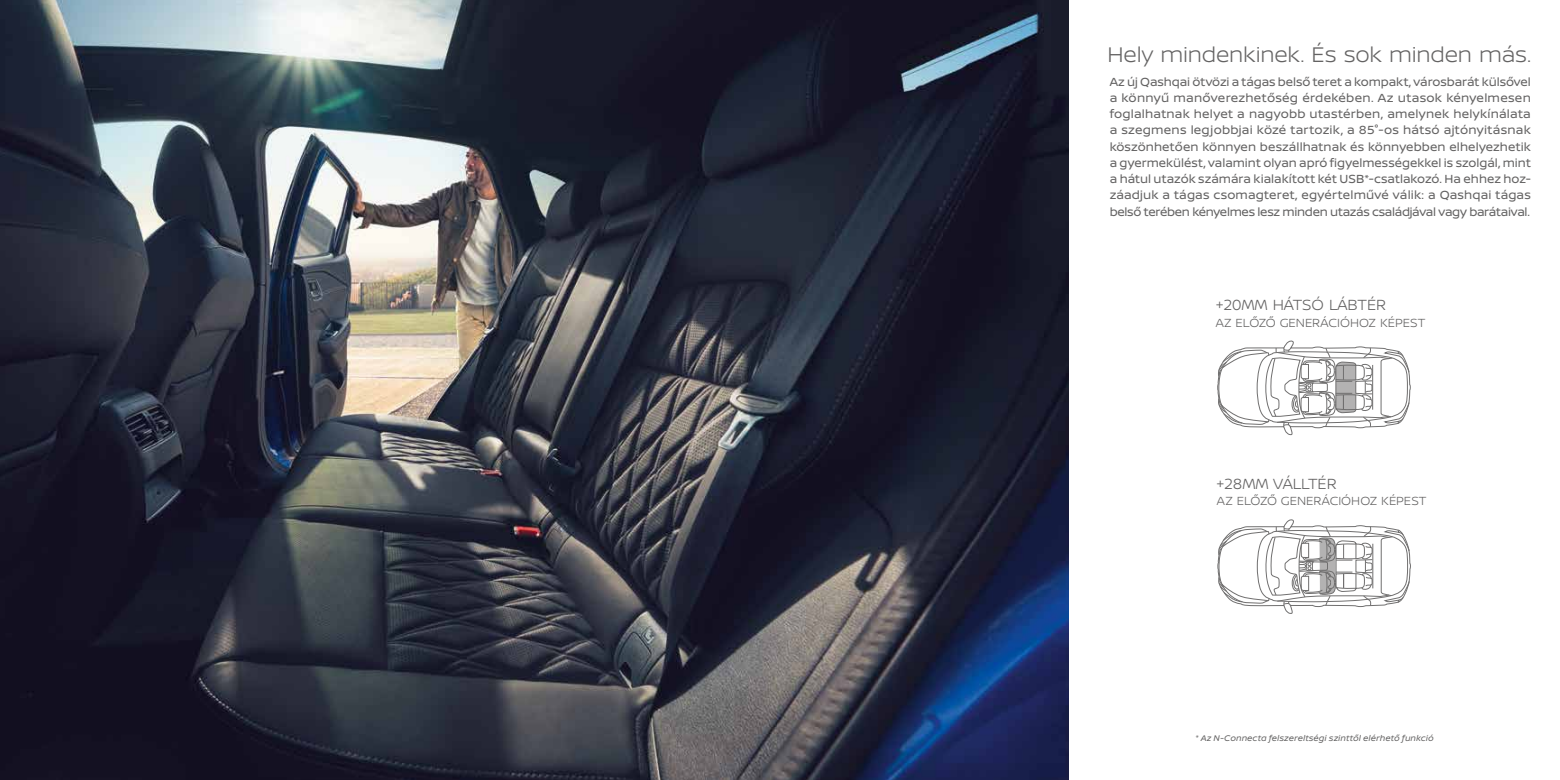
<style>
.page{position:relative;width:1560px;height:780px;background:#fff}
.page>*{position:absolute;margin:0;border:0;box-sizing:border-box;transform-origin:0 0}
.t1{font:300 22.5px "Nissan Brand";letter-spacing:-.01em;color:#646363}
.t2{font:300 15.62px "Nissan Brand";letter-spacing:-.005em;color:#646363}
.t3{font:12.5px/16.2px "Nissan Brand";letter-spacing:-.025em;color:#646363;text-align:justify}
.t4{font:300 12.5px "Nissan Brand";letter-spacing:-.005em;color:#646363}
.t5{font:italic 8.75px "Nissan Brand";letter-spacing:.02em;color:#646363}
</style>
<div class="page">
<svg style="left:1217px;top:340px;width:193px;height:96px"></svg>
<hr style="left:1372px;top:365px;width:1px;height:44px;background:#706f6f">
<svg style="left:1217px;top:519px;width:193px;height:95px"></svg>
<hr style="left:1372px;top:543px;width:1px;height:45px;background:#706f6f">
<img style="left:0;top:0;width:1068px;height:780px">
<h1 class="t1" style="left:1107px;top:38px;width:425px">Hely mindenkinek. És sok minden más.</h1>
<p class="t3" style="left:1109px;top:73px;width:423px">Az új Qashqai ötvözi a tágas belső teret a kompakt, városbarát külsővel a könnyű manőverezhetőség érdekében. Az utasok kényelmesen foglalhatnak helyet a nagyobb utastérben, amelynek helykínálata a szegmens legjobbjai közé tartozik, a 85°-os hátsó ajtónyitásnak köszönhetően könnyen beszállhatnak és könnyebben elhelyezhetik a gyermekülést, valamint olyan apró figyelmességekkel is szolgál, mint a hátul utazók számára kialakított két USB*-csatlakozó. Ha ehhez hoz&shy;záadjuk a tágas csomagteret, egyértelművé válik: a Qashqai tágas belső terében kényelmes lesz minden utazás családjával vagy barátaival.</p>
<p class="t2" style="left:1215px;top:294px;width:172px">+20MM HÁTSÓ LÁBTÉR</p>
<p class="t4" style="left:1215px;top:314px;width:211px">AZ ELŐZŐ GENERÁCIÓHOZ KÉPEST</p>
<p class="t2" style="left:1216px;top:472px;width:122px">+28MM VÁLLTÉR</p>
<p class="t4" style="left:1216px;top:492px;width:211px">AZ ELŐZŐ GENERÁCIÓHOZ KÉPEST</p>
<p class="t5" style="left:1195px;top:731px;width:240px">* Az N-Connecta felszereltségi szinttől elérhető funkció</p>
</div>
